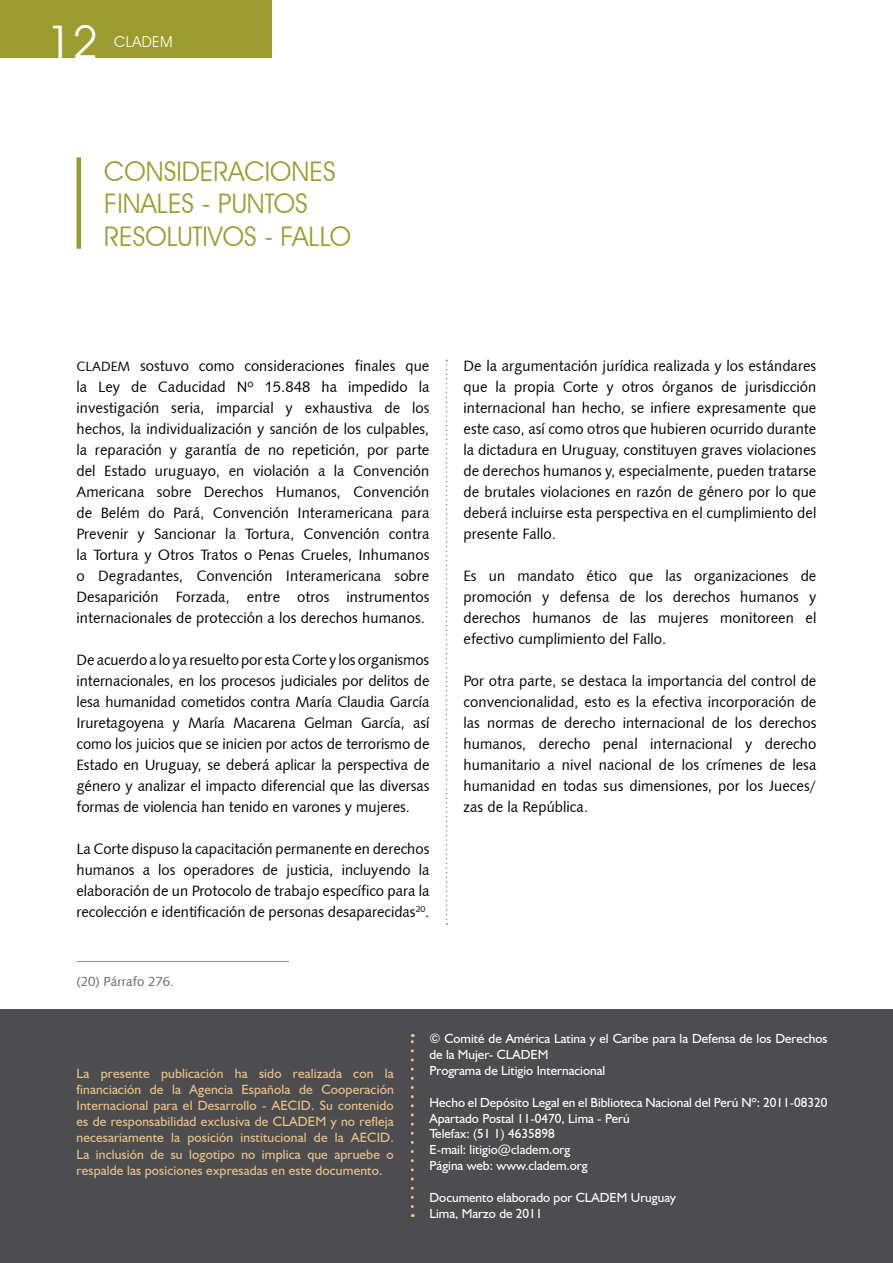
<style>
.page{position:relative;width:893px;height:1263px;background:#fff}
.page>*{position:absolute;margin:0;border:0;box-sizing:border-box;transform-origin:0 0}
.t1{font:45px "Avant Garde IT Cby BT";color:#fff}
.t2{font:27px/32.4px "Avant Garde IT Cby BT";color:#9b9c2d}
.t3{font:15px/21px "Humanist 531 BT Roman A";color:#000;text-align:justify}
.t4{font:15px "Avant Garde IT Cby BT";letter-spacing:.03em;color:#fff}
.t5{font:13.5px/16.2px "Humanist 521 BT";letter-spacing:.01em;color:#eac18b;text-align:justify}
.t6{font:13.2px/15.9px "Humanist 521 BT";color:#fff}
.t7{font:13.2px "Humanist 531 BT Roman A";color:#636466}
.s1{font-size:13.5px}
</style>
<div class="page">
<div style="left:0;top:0;width:272px;height:58px;background:#9b9c2d"></div>
<div style="left:0;top:1010px;width:893px;height:253px;background:#4d4d4f"></div>
<hr style="left:77px;top:157px;width:4px;height:92px;background:#9b9c2d">
<hr style="left:77px;top:961px;width:212px;height:1px;background:#8a8c8e">
<svg style="left:446px;top:360px;width:1px;height:564px"></svg>
<svg style="left:411px;top:1034px;width:3px;height:172px"></svg>
<h1 class="t1" style="left:47px;top:15px;width:52px">12</h1>
<p class="t4" style="left:114px;top:33px;width:60px">CLADEM</p>
<h2 class="t2" style="left:104px;top:155px;width:248px">CONSIDERACIONES<br>FINALES - PUNTOS<br>RESOLUTIVOS - FALLO</h2>
<p class="t3" style="left:77px;top:355px;width:354px"><span class="s1">CLADEM</span> sostuvo como consideraciones finales que la Ley de Caducidad Nº 15.848 ha impedido la investigación seria, imparcial y exhaustiva de los hechos, la individualización y sanción de los culpables, la reparación y garantía de no repetición, por parte del Estado uruguayo, en violación a la Convención Americana sobre Derechos Humanos, Convención de Belém do Pará, Convención Interamericana para Prevenir y Sancionar la Tortura, Convención contra la Tortura y Otros Tratos o Penas Crueles, Inhumanos o Degradantes, Convención Interamericana sobre Desaparición Forzada, entre otros instrumentos internacionales de protección a los derechos humanos.</p>
<p class="t3" style="left:77px;top:649px;width:354px">De acuerdo a lo ya resuelto por esta Corte y los organismos internacionales, en los procesos judiciales por delitos de lesa humanidad cometidos contra María Claudia García Iruretagoyena y María Macarena Gelman García, así como los juicios que se inicien por actos de terrorismo de Estado en Uruguay, se deberá aplicar la perspectiva de género y analizar el impacto diferencial que las diversas formas de violencia han tenido en varones y mujeres.</p>
<p class="t3" style="left:77px;top:838px;width:354px">La Corte dispuso la capacitación permanente en derechos humanos a los operadores de justicia, incluyendo la elaboración de un Protocolo de trabajo específico para la recolección e identificación de personas desaparecidas<sup>20</sup>.</p>
<p class="t7" style="left:77px;top:973px;width:99px">(20) Párrafo 276.</p>
<p class="t3" style="left:463px;top:355px;width:354px">De la argumentación jurídica realizada y los estándares que la propia Corte y otros órganos de jurisdicción internacional han hecho, se infiere expresamente que este caso, así como otros que hubieren ocurrido durante la dictadura en Uruguay, constituyen graves violaciones de derechos humanos y, especialmente, pueden tratarse de brutales violaciones en razón de género por lo que deberá incluirse esta perspectiva en el cumplimiento del presente Fallo.</p>
<p class="t3" style="left:463px;top:565px;width:354px">Es un mandato ético que las organizaciones de promoción y defensa de los derechos humanos y derechos humanos de las mujeres monitoreen el efectivo cumplimiento del Fallo.</p>
<p class="t3" style="left:463px;top:670px;width:354px">Por otra parte, se destaca la importancia del control de convencionalidad, esto es la efectiva incorporación de las normas de derecho internacional de los derechos humanos, derecho penal internacional y derecho humanitario a nivel nacional de los crímenes de lesa humanidad en todas sus dimensiones, por los Jueces/ zas de la República.</p>
<p class="t5" style="left:77px;top:1065px;width:319px">La presente publicación ha sido realizada con la financiación de la Agencia Española de Cooperación Internacional para el Desarrollo - AECID. Su contenido es de responsabilidad exclusiva de CLADEM y no refleja necesariamente la posición institucional de la AECID.<br>La inclusión de su logotipo no implica que apruebe o respalde las posiciones expresadas en este documento.</p>
<p class="t6" style="left:429px;top:1031px;width:399px">© Comité de América Latina y el Caribe para la Defensa de los Derechos de la Mujer- CLADEM<br>Programa de Litigio Internacional</p>
<p class="t6" style="left:429px;top:1094px;width:400px">Hecho el Depósito Legal en el Biblioteca Nacional del Perú Nº: 2011-08320<br>Apartado Postal 11-0470, Lima - Perú<br>Telefax: (51 1) 4635898<br>E-mail: litigio@cladem.org<br>Página web: www.cladem.org</p>
<p class="t6" style="left:429px;top:1189px;width:248px">Documento elaborado por CLADEM Uruguay<br>Lima, Marzo de 2011</p>
</div>
